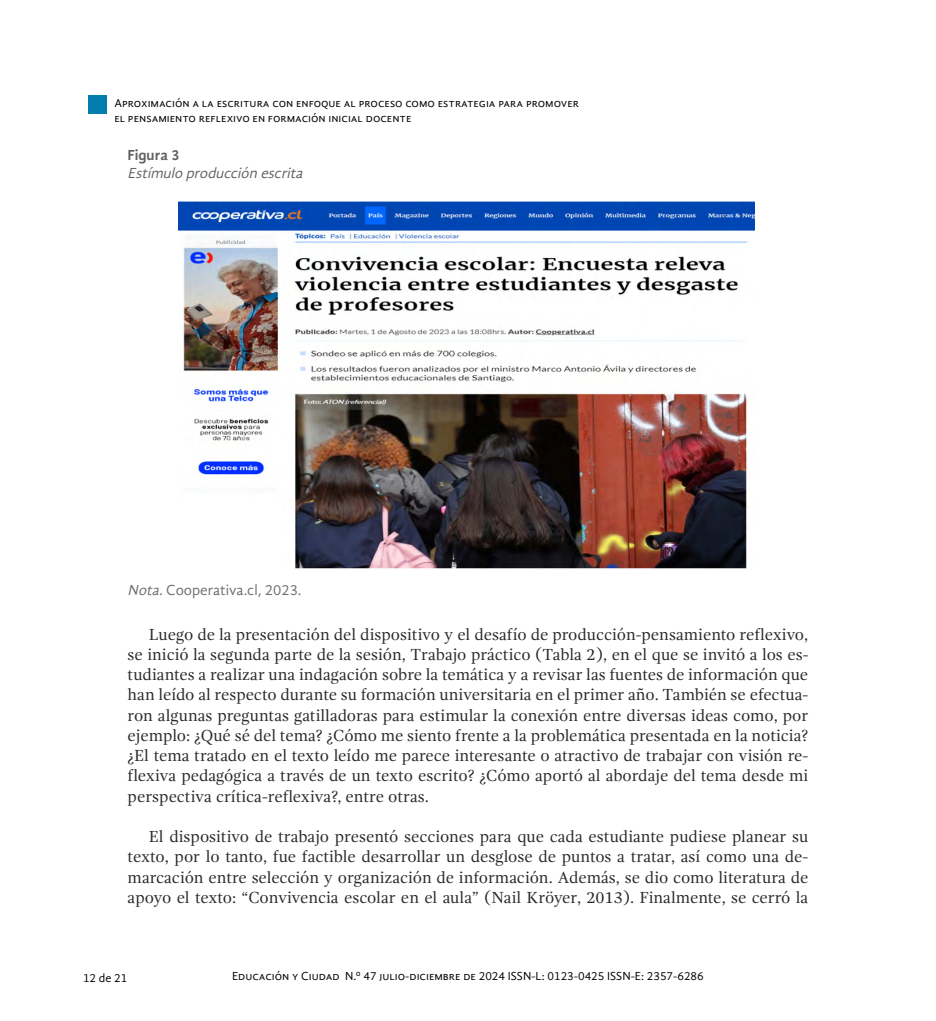
<style>
.page{position:relative;width:936px;height:1021px;background:#fff}
.page>*{position:absolute;margin:0;border:0;box-sizing:border-box;transform-origin:0 0}
.t1{font:16.5px/20.2px "Gandhi Serif";color:#292829;text-align:justify}
.t2{font:italic 15px "Gandhi Sans";color:#616264}
.t3{font:15px "Gandhi Sans";color:#6d6e71}
.t4{font:700 15px "Gandhi Sans";color:#616264}
.t5{font:12px/14.4px "Gandhi Sans";color:#000}
.s1{font-style:italic}
</style>
<div class="page">
<div style="left:89px;top:95px;width:18px;height:19px;background:#007dac"></div>
<img style="left:178px;top:201px;width:576px;height:368px">
<p class="t5" style="left:114px;top:96px;width:466px">Aproximación a la escritura con enfoque al proceso como estrategia para promover el pensamiento reflexivo en formación inicial docente</p>
<p class="t4" style="left:128px;top:147px;width:54px">Figura 3</p>
<p class="t2" style="left:128px;top:165px;width:180px">Estímulo producción escrita</p>
<p class="t3" style="left:128px;top:581px;width:175px"><span class="s1">Nota.</span>Cooperativa.cl, 2023.</p>
<p class="t1" style="left:128px;top:624px;width:682px;text-indent:21px">Luego de la presentación del dispositivo y el desafío de producción-pensamiento reflexivo, se inició la segunda parte de la sesión, Trabajo práctico (Tabla 2), en el que se invitó a los es&shy;tudiantes a realizar una indagación sobre la temática y a revisar las fuentes de información que han leído al respecto durante su formación universitaria en el primer año. También se efectua&shy;ron algunas preguntas gatilladoras para estimular la conexión entre diversas ideas como, por ejemplo: ¿Qué sé del tema? ¿Cómo me siento frente a la problemática presentada en la noticia? ¿El tema tratado en el texto leído me parece interesante o atractivo de trabajar con visión re&shy;flexiva pedagógica a través de un texto escrito? ¿Cómo aportó al abordaje del tema desde mi perspectiva crítica-reflexiva?, entre otras.</p>
<p class="t1" style="left:128px;top:826px;width:682px;text-indent:21px">El dispositivo de trabajo presentó secciones para que cada estudiante pudiese planear su texto, por lo tanto, fue factible desarrollar un desglose de puntos a tratar, así como una de&shy;marcación entre selección y organización de información. Además, se dio como literatura de apoyo el texto: “Convivencia escolar en el aula” (Nail Kröyer, 2013). Finalmente, se cerró la</p>
<p class="t5" style="left:83px;top:971px;width:46px">12 de 21</p>
<p class="t5" style="left:232px;top:968px;width:473px">Educación y Ciudad N.º 47 julio-diciembre de 2024 ISSN-L: 0123-0425 ISSN-E: 2357-6286</p>
</div>
